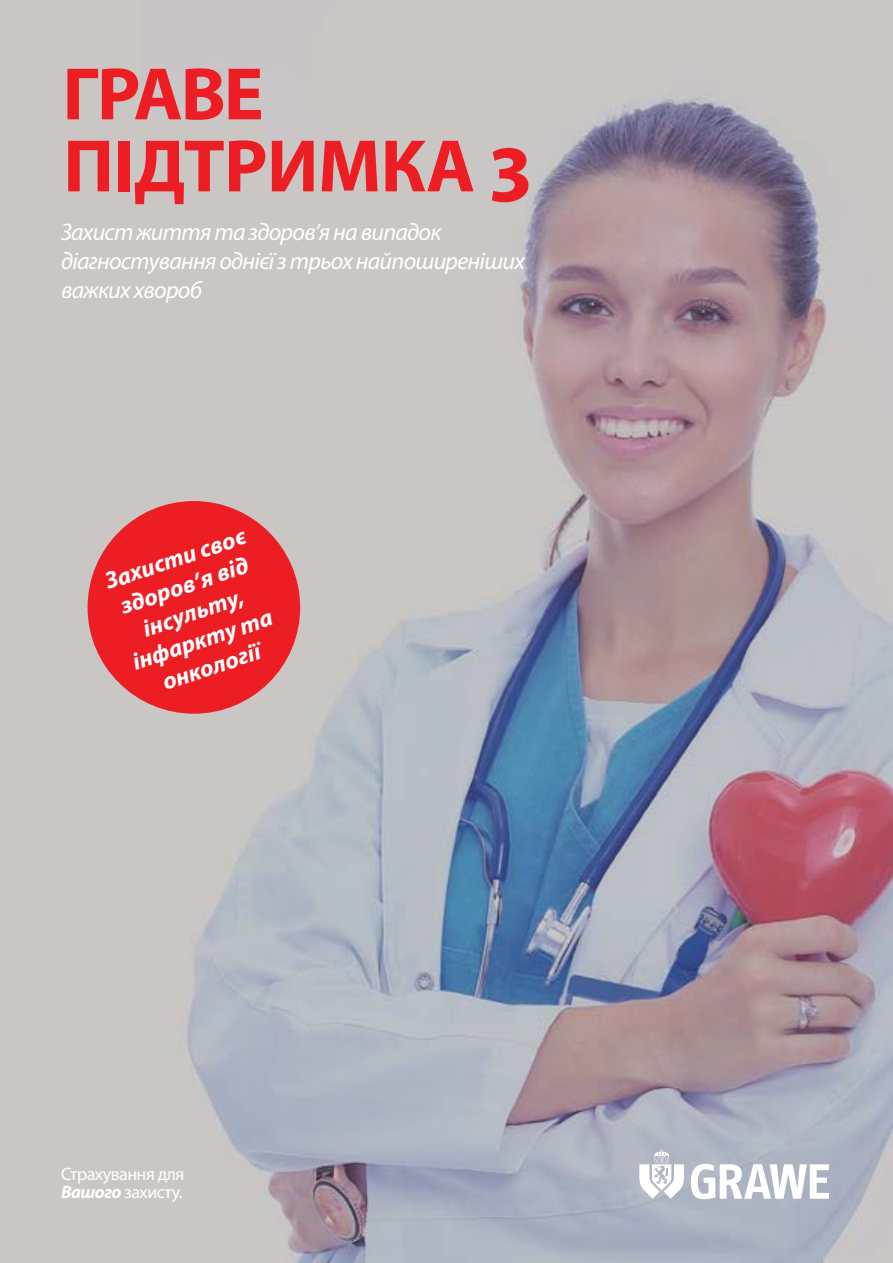
<style>
.page{position:relative;width:893px;height:1263px;background:#fff}
.page>*{position:absolute;margin:0;border:0;box-sizing:border-box;transform-origin:0 0}
.t1{font:700 75px/72px "Myriad Pro";letter-spacing:-.01em;color:#ed1d24}
.t2{font:italic 24px/28.8px "Myriad Pro";letter-spacing:-.03em;color:#fff}
.t3{font:italic 700 24px/28.5px "Myriad Pro";color:#fff;text-align:center}
.t4{font:18px/18px "Myriad Pro";letter-spacing:-.03em;color:#fff}
.s1{font-size:87px}
.s2{font-weight:700;font-style:italic}
</style>
<div class="page">
<img style="left:0;top:0;width:893px;height:1263px">
<div style="left:88px;top:501px;width:212px;height:213px;background:#ed1d24;border-radius:50%"></div>
<svg style="left:691px;top:1164px;width:138px;height:35px"></svg>
<svg style="left:639px;top:1149px;width:45px;height:50px"></svg>
<h1 class="t1" style="left:63px;top:56px;width:474px">ГРАВЕ<br>ПІДТРИМКА <span class="s1">3</span></h1>
<p class="t2" style="left:61px;top:218px;width:466px">Захист життя та здоров’я на випадок діагностування однієї з трьох найпоширеніших важких хвороб</p>
<p class="t3" style="left:101px;top:568px;width:149px;rotate:-19deg">Захисти своє здоров’я від інсульту, інфаркту та онкології</p>
<p class="t4" style="left:61px;top:1164px;width:125px">Страхування для<br><span class="s2">Вашого</span> захисту.</p>
</div>
